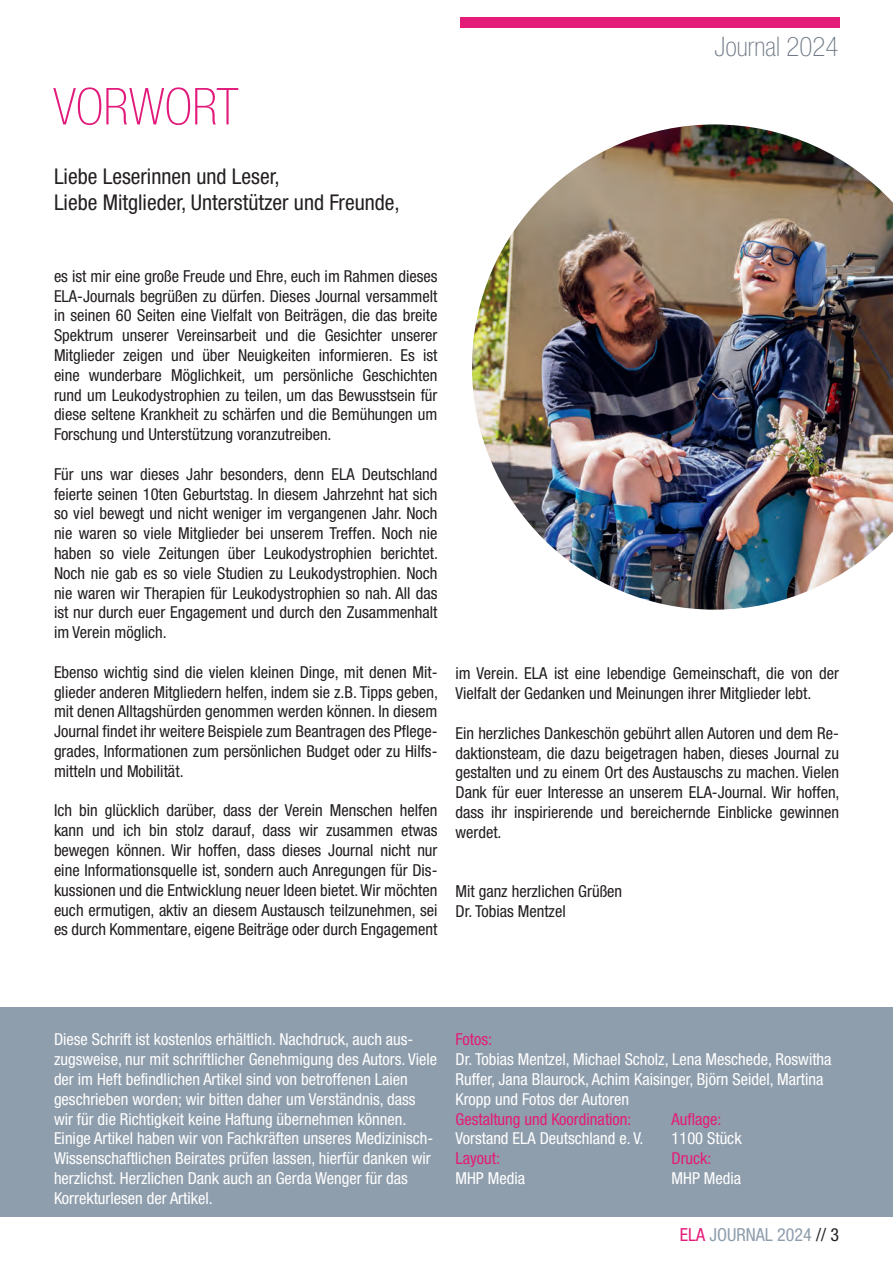
<style>
.page{position:relative;width:893px;height:1263px;background:#fff}
.page>*{position:absolute;margin:0;border:0;box-sizing:border-box;transform-origin:0 0}
.Überschrift_inhalt{font:100 condensed 51px "Helvetica Neue LT Std";color:#e11a7b}
.Absatzformat_4{font:100 condensed 27px "Helvetica Neue LT Std";color:#6f7a86}
.Text{font:condensed 21.75px "Helvetica Neue LT Std";color:#231f20}
.t1{font:condensed 18px "Helvetica Neue LT Std";color:#8f9ead}
.Text-2{font:condensed 16.5px/19.8px "Helvetica Neue LT Std";color:#231f20;text-align:justify}
.Text-3{font:condensed 16.5px/19.8px "Helvetica Neue LT Std";color:#fff}
.Text-4{font:condensed 16.5px "Helvetica Neue LT Std";color:#e31c77}
.s1{color:#e31c77}
.s2{color:#231f20}
</style>
<div class="page">
<div style="left:460px;top:17px;width:380px;height:11px;background:#e31c77"></div>
<div style="left:0;top:1008px;width:893px;height:209px;background:#8f9ead"></div>
<img style="left:472px;top:124px;width:421px;height:486px">
<p class="Überschrift_inhalt" style="left:53px;top:78px;width:187px">VORWORT</p>
<p class="Text" style="left:54px;top:163px;width:227px">Liebe Leserinnen und Leser,</p>
<p class="Text" style="left:54px;top:189px;width:347px">Liebe Mitglieder, Unterstützer und Freunde,</p>
<p class="Absatzformat_4" style="left:714px;top:31px;width:126px">Journal 2024</p>
<p class="Text-2" style="left:54px;top:266px;width:385px">es ist mir eine große Freude und Ehre, euch im Rahmen dieses ELA-Journals begrüßen zu dürfen. Dieses Journal versammelt in seinen 60 Seiten eine Vielfalt von Beiträgen, die das breite Spektrum unserer Vereinsarbeit und die Gesichter unserer Mitglieder zeigen und über Neuigkeiten informieren. Es ist eine wunderbare Möglichkeit, um persönliche Geschichten rund um Leukodystrophien zu teilen, um das Bewusstsein für diese seltene Krankheit zu schärfen und die Bemühungen um Forschung und Unterstützung voranzutreiben.</p>
<p class="Text-2" style="left:54px;top:464px;width:386px">Für uns war dieses Jahr besonders, denn ELA Deutschland feierte seinen 10ten Geburtstag. In diesem Jahrzehnt hat sich so viel bewegt und nicht weniger im vergangenen Jahr. Noch nie waren so viele Mitglieder bei unserem Treffen. Noch nie haben so viele Zeitungen über Leukodystrophien berichtet.<br>Noch nie gab es so viele Studien zu Leukodystrophien. Noch nie waren wir Therapien für Leukodystrophien so nah. All das ist nur durch euer Engagement und durch den Zusammenhalt im Verein möglich.</p>
<p class="Text-2" style="left:54px;top:662px;width:386px">Ebenso wichtig sind die vielen kleinen Dinge, mit denen Mit&shy;glieder anderen Mitgliedern helfen, indem sie z.B. Tipps geben, mit denen Alltagshürden genommen werden können. In diesem Journal findet ihr weitere Beispiele zum Beantragen des Pflege&shy;grades, Informationen zum persönlichen Budget oder zu Hilfs&shy;mitteln und Mobilität.</p>
<p class="Text-2" style="left:54px;top:801px;width:385px">Ich bin glücklich darüber, dass der Verein Menschen helfen kann und ich bin stolz darauf, dass wir zusammen etwas bewegen können. Wir hoffen, dass dieses Journal nicht nur eine Informationsquelle ist, sondern auch Anregungen für Dis&shy;kussionen und die Entwicklung neuer Ideen bietet. Wir möchten euch ermutigen, aktiv an diesem Austausch teilzunehmen, sei es durch Kommentare, eigene Beiträge oder durch Engagement</p>
<p class="Text-2" style="left:455px;top:664px;width:385px">im Verein. ELA ist eine lebendige Gemeinschaft, die von der<br>Vielfalt der Gedanken und Meinungen ihrer Mitglieder lebt.</p>
<p class="Text-2" style="left:455px;top:723px;width:386px">Ein herzliches Dankeschön gebührt allen Autoren und dem Re&shy;daktionsteam, die dazu beigetragen haben, dieses Journal zu gestalten und zu einem Ort des Austauschs zu machen. Vielen Dank für euer Interesse an unserem ELA-Journal. Wir hoffen, dass ihr inspirierende und bereichernde Einblicke gewinnen werdet.</p>
<p class="Text-2" style="left:455px;top:881px;width:168px">Mit ganz herzlichen Grüßen</p>
<p class="Text-2" style="left:455px;top:901px;width:112px">Dr. Tobias Mentzel</p>
<p class="Text-3" style="left:54px;top:1029px;width:385px">Diese Schrift ist kostenlos erhältlich. Nachdruck, auch aus&shy;zugsweise, nur mit schriftlicher Genehmigung des Autors. Viele der im Heft befindlichen Artikel sind von betroffenen Laien geschrieben worden; wir bitten daher um Verständnis, dass wir für die Richtigkeit keine Haftung übernehmen können.<br>Einige Artikel haben wir von Fachkräften unseres Medizinisch-Wissenschaftlichen Beirates prüfen lassen, hierfür danken wir herzlichst. Herzlichen Dank auch an Gerda Wenger für das Korrekturlesen der Artikel.</p>
<p class="Text-4" style="left:455px;top:1030px;width:38px">Fotos:</p>
<p class="Text-3" style="left:455px;top:1049px;width:378px">Dr. Tobias Mentzel, Michael Scholz, Lena Meschede, Roswitha<br>Ruffer, Jana Blaurock, Achim Kaisinger, Björn Seidel, Martina<br>Kropp und Fotos der Autoren</p>
<p class="Text-4" style="left:455px;top:1109px;width:178px">Gestaltung und Koordination:</p>
<p class="Text-4" style="left:671px;top:1109px;width:51px">Auflage:</p>
<p class="Text-3" style="left:455px;top:1128px;width:190px">Vorstand ELA Deutschland e. V.</p>
<p class="Text-3" style="left:671px;top:1128px;width:72px">1100 Stück</p>
<p class="Text-4" style="left:455px;top:1149px;width:46px">Layout:</p>
<p class="Text-4" style="left:671px;top:1149px;width:42px">Druck:</p>
<p class="Text-3" style="left:455px;top:1168px;width:71px">MHP Media</p>
<p class="Text-3" style="left:671px;top:1168px;width:71px">MHP Media</p>
<p class="t1" style="left:680px;top:1224px;width:161px"><span class="s1">ELA</span> JOURNAL 2024 <span class="s2">// 3</span></p>
</div>
